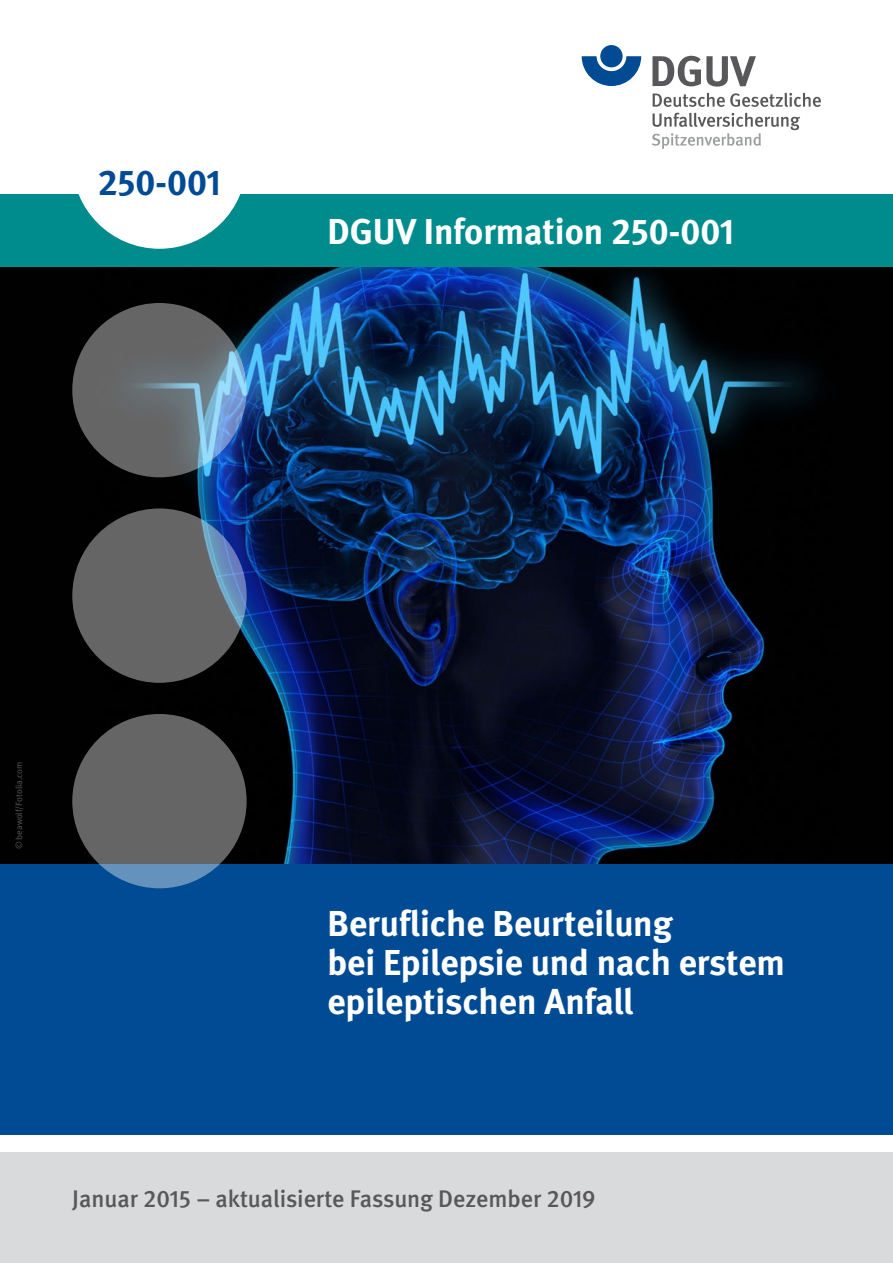
<style>
.page{position:relative;width:893px;height:1263px;background:#fff}
.page>*{position:absolute;margin:0;border:0;box-sizing:border-box;transform-origin:0 0}
.U1_bis_U4_Seite3_Titel{font:700 36px/39px "DGUV Meta";color:#fff}
.U1_bis_U4_Seite3_BestNr_Balken{font:700 36px "DGUV Meta";color:#fff}
.t1{font:700 36px "DGUV Meta";color:#004b93}
.U1_bis_U4_Seite3_Ausgabe{font:500 24px "DGUV Meta";color:#58585a}
.Fließtext_FT{font:9px "DGUV Meta";letter-spacing:-.005em;color:#58585a}
</style>
<div class="page">
<div style="left:0;top:863px;width:893px;height:271px;background:#004b93"></div>
<div style="left:0;top:1153px;width:893px;height:110px;background:#d9dadb"></div>
<div style="left:0;top:250px;width:893px;height:613px;background:#010101"></div>
<img style="left:93px;top:267px;width:724px;height:596px">
<div style="left:0;top:195px;width:893px;height:72px;background:#008b8c"></div>
<svg style="left:72px;top:303px;width:175px;height:174px;background:#69747c"></svg>
<svg style="left:72px;top:508px;width:175px;height:175px;background:#64686d"></svg>
<svg style="left:72px;top:714px;width:175px;height:174px;background:#64686b"></svg>
<div style="left:72px;top:74px;width:175px;height:175px;background:#fff;border-radius:50%"></div>
<svg style="left:582px;top:56px;width:59px;height:30px"></svg>
<div style="left:600px;top:45px;width:23px;height:22px;background:#004b93;border-radius:50%"></div>
<svg style="left:652px;top:56px;width:104px;height:31px"></svg>
<svg style="left:653px;top:93px;width:168px;height:14px"></svg>
<svg style="left:652px;top:113px;width:148px;height:36px"></svg>
<p class="t1" style="left:98px;top:161px;width:125px">250-001</p>
<p class="U1_bis_U4_Seite3_BestNr_Balken" style="left:327px;top:210px;width:408px">DGUV Information 250-001</p>
<p class="Fließtext_FT" style="left:14px;top:849px;width:89px;rotate:-90deg">© beawolf/Fotolia.com</p>
<h1 class="U1_bis_U4_Seite3_Titel" style="left:327px;top:905px;width:459px">Berufliche Beurteilung<br>bei Epilepsie und nach erstem epileptischen Anfall</h1>
<p class="U1_bis_U4_Seite3_Ausgabe" style="left:72px;top:1184px;width:525px">Januar 2015 – aktualisierte Fassung Dezember 2019</p>
</div>
